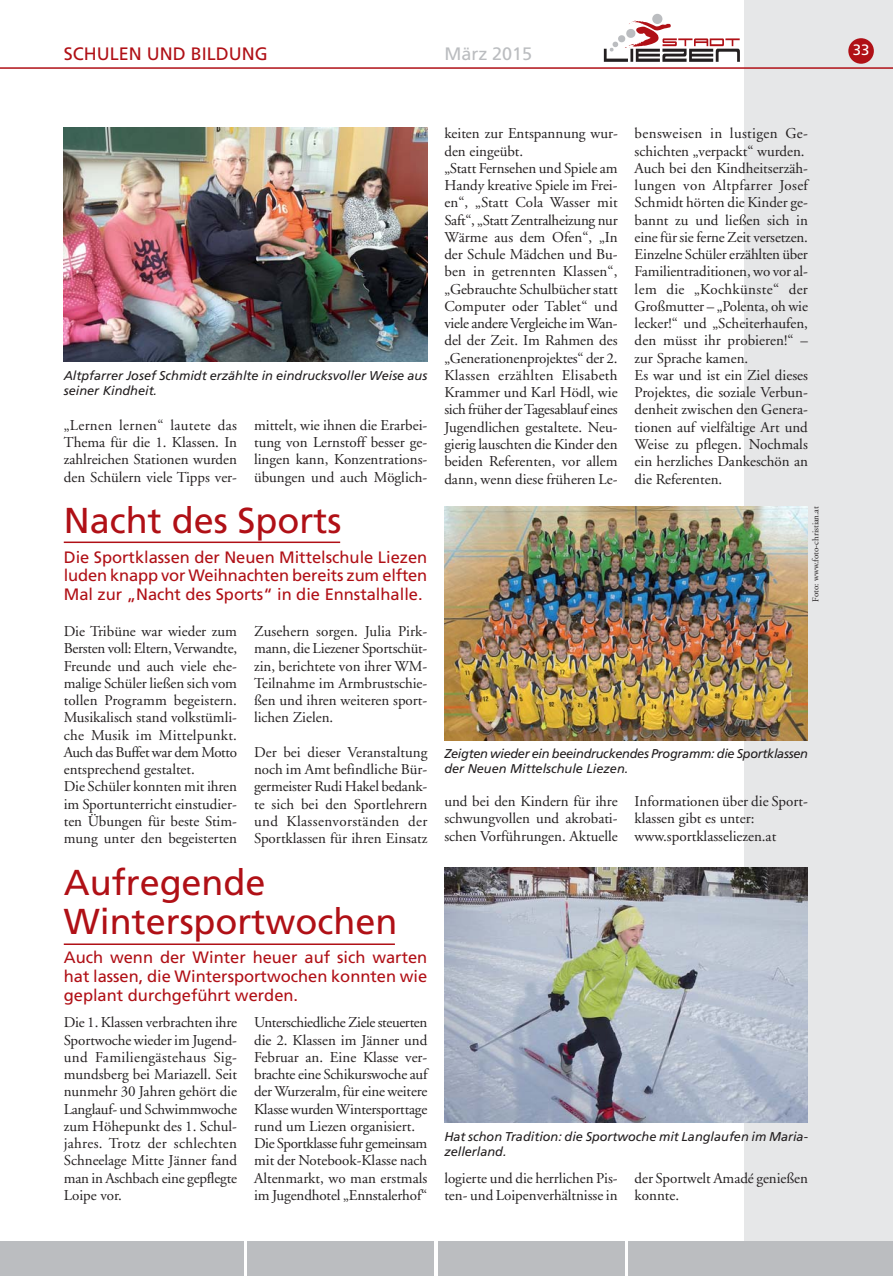
<style>
.page{position:relative;width:893px;height:1276px;background:#fff}
.page>*{position:absolute;margin:0;border:0;box-sizing:border-box;transform-origin:0 0}
.t1{font:36px/39px "Frutiger";color:#b01016}
.t2{font:18px "Frutiger";color:#b01016}
.t3{font:18px "Frutiger";color:#bbbdc0}
.t4{font:16.5px/18.8px "Frutiger";color:#b01016;text-align:justify}
.t5{font:15px/17.2px "Adobe Garamond";color:#231f20}
.t6{font:15px "Frutiger";color:#fff}
.t7{font:italic 12.75px/15.3px "Frutiger";color:#231f20}
.t8{font:italic 12.75px/15.3px "Frutiger";letter-spacing:-.025em;color:#231f20}
.t9{font:9px "Adobe Garamond";color:#231f20}
</style>
<div class="page">
<div style="left:744px;top:0;width:149px;height:1271px;background:#e6e7e8"></div>
<div style="left:0;top:1242px;width:244px;height:34px;background:#bbbdc0"></div>
<div style="left:247px;top:1242px;width:187px;height:34px;background:#bbbdc0"></div>
<div style="left:438px;top:1242px;width:186px;height:34px;background:#bbbdc0"></div>
<div style="left:628px;top:1242px;width:265px;height:34px;background:#bbbdc0"></div>
<hr style="left:0;top:67px;width:893px;height:2px;background:#b01016">
<div style="left:848px;top:38px;width:26px;height:26px;background:#b01016;border-radius:50%"></div>
<svg style="left:604px;top:21px;width:136px;height:41px"></svg>
<div style="left:652px;top:14px;width:10px;height:10px;background:#bbbdc0;border-radius:50%"></div>
<img style="left:444px;top:506px;width:364px;height:234px">
<hr style="left:64px;top:541px;width:276px;height:2px;background:#b01016">
<img style="left:444px;top:867px;width:364px;height:255px">
<hr style="left:64px;top:943px;width:331px;height:2px;background:#b01016">
<img style="left:64px;top:128px;width:363px;height:233px">
<p class="t2" style="left:64px;top:47px;width:205px">SCHULEN UND BILDUNG</p>
<p class="t3" style="left:444px;top:47px;width:89px">März 2015</p>
<p class="t6" style="left:853px;top:44px;width:18px">33</p>
<p class="t7" style="left:64px;top:368px;width:365px">Altpfarrer Josef Schmidt erzählte in eindrucksvoller Weise aus seiner Kindheit.</p>
<p class="t5" style="left:64px;top:418px;width:175px;text-align:justify">„Lernen lernen“ lautete das Thema für die 1. Klassen. In zahlreichen Stationen wurden den Schülern viele Tipps ver-</p>
<p class="t5" style="left:254px;top:418px;width:175px;text-align:justify">mittelt, wie ihnen die Erarbei&shy;tung von Lernstoff besser ge&shy;lingen kann, Konzentrations&shy;übungen und auch Möglich-</p>
<h1 class="t1" style="left:64px;top:504px;width:279px">Nacht des Sports</h1>
<p class="t4" style="left:64px;top:549px;width:365px">Die Sportklassen der Neuen Mittelschule Liezen luden knapp vor Weihnachten bereits zum elften Mal zur „Nacht des Sports“ in die Ennstalhalle.</p>
<p class="t5" style="left:64px;top:624px;width:175px">Die Tribüne war wieder zum<br>Bersten voll: Eltern, Verwandte,<br>Freunde und auch viele ehe&shy;malige Schüler ließen sich vom tollen Programm begeistern.<br>Musikalisch stand volkstümli&shy;che Musik im Mittelpunkt.<br>Auch das Buffet war dem Motto entsprechend gestaltet.<br>Die Schüler konnten mit ihren im Sportunterricht einstudier&shy;ten Übungen für beste Stim&shy;mung unter den begeisterten</p>
<p class="t5" style="left:254px;top:624px;width:175px;text-align:justify">Zusehern sorgen. Julia Pirk&shy;mann, die Liezener Sportschüt&shy;zin, berichtete von ihrer WM-Teilnahme im Armbrustschie&shy;ßen und ihren weiteren sport&shy;lichen Zielen.</p>
<p class="t5" style="left:254px;top:745px;width:175px;text-align:justify">Der bei dieser Veranstaltung noch im Amt befindliche Bür&shy;germeister Rudi Hakel bedank&shy;te sich bei den Sportlehrern und Klassenvorständen der Sportklassen für ihren Einsatz</p>
<h1 class="t1" style="left:64px;top:865px;width:335px">Aufregende<br>Wintersportwochen</h1>
<p class="t4" style="left:64px;top:949px;width:365px">Auch wenn der Winter heuer auf sich warten hat lassen, die Wintersportwochen konnten wie geplant durchgeführt werden.</p>
<p class="t5" style="left:64px;top:1015px;width:175px;text-align:justify">Die 1. Klassen verbrachten ihre Sportwoche wieder im Jugend&shy;und Familiengästehaus Sig&shy;mundsberg bei Mariazell. Seit nunmehr 30 Jahren gehört die Langlauf- und Schwimmwoche zum Höhepunkt des 1. Schul&shy;jahres. Trotz der schlechten Schneelage Mitte Jänner fand man in Aschbach eine gepflegte Loipe vor.</p>
<p class="t5" style="left:254px;top:1015px;width:175px">Unterschiedliche Ziele steuerten die 2. Klassen im Jänner und<br>Februar an. Eine Klasse ver&shy;brachte eine Schikurswoche auf der Wurzeralm, für eine weitere<br>Klasse wurden Wintersporttage rund um Liezen organisiert.<br>Die Sportklasse fuhr gemeinsam mit der Notebook-Klasse nach<br>Altenmarkt, wo man erstmals im Jugendhotel „Ennstalerhof“</p>
<p class="t5" style="left:444px;top:126px;width:175px">keiten zur Entspannung wur&shy;den eingeübt.<br>„Statt Fernsehen und Spiele am<br>Handy kreative Spiele im Frei&shy;en“, „Statt Cola Wasser mit<br>Saft“, „Statt Zentralheizung nur<br>Wärme aus dem Ofen“, „In der Schule Mädchen und Bu&shy;ben in getrennten Klassen“, „Gebrauchte Schulbücher statt<br>Computer oder Tablet“ und viele andere Vergleiche im Wan&shy;del der Zeit. Im Rahmen des „Generationenprojektes“ der 2.<br>Klassen erzählten Elisabeth<br>Krammer und Karl Hödl, wie sich früher der Tagesablauf eines<br>Jugendlichen gestaltete. Neu&shy;gierig lauschten die Kinder den beiden Referenten, vor allem dann, wenn diese früheren Le-</p>
<p class="t5" style="left:635px;top:126px;width:175px">bensweisen in lustigen Ge&shy;schichten „verpackt“ wurden.<br>Auch bei den Kindheitserzäh&shy;lungen von Altpfarrer Josef<br>Schmidt hörten die Kinder ge&shy;bannt zu und ließen sich in eine für sie ferne Zeit versetzen.<br>Einzelne Schüler erzählten über<br>Familientraditionen, wo vor al&shy;lem die „Kochkünste“ der<br>Großmutter – „Polenta, oh wie lecker!“ und „Scheiterhaufen, den müsst ihr probieren!“ – zur Sprache kamen.<br>Es war und ist ein Ziel dieses<br>Projektes, die soziale Verbun&shy;denheit zwischen den Genera&shy;tionen auf vielfältige Art und<br>Weise zu pflegen. Nochmals ein herzliches Dankeschön an die Referenten.</p>
<p class="t9" style="left:812px;top:601px;width:97px;rotate:-90deg">Foto: www.foto-christian.at</p>
<p class="t8" style="left:444px;top:747px;width:365px">Zeigten wieder ein beeindruckendes Programm: die Sportklassen der Neuen Mittelschule Liezen.</p>
<p class="t5" style="left:444px;top:794px;width:175px;text-align:justify">und bei den Kindern für ihre schwungvollen und akrobati&shy;schen Vorführungen. Aktuelle</p>
<p class="t5" style="left:635px;top:794px;width:175px">Informationen über die Sport&shy;klassen gibt es unter: www.sportklasseliezen.at</p>
<p class="t7" style="left:444px;top:1129px;width:365px">Hat schon Tradition: die Sportwoche mit Langlaufen im Maria&shy;zellerland.</p>
<p class="t5" style="left:444px;top:1170px;width:175px">logierte und die herrlichen Pis&shy;ten- und Loipenverhältnisse in</p>
<p class="t5" style="left:635px;top:1170px;width:175px">der Sportwelt Amadé genießen konnte.</p>
</div>
